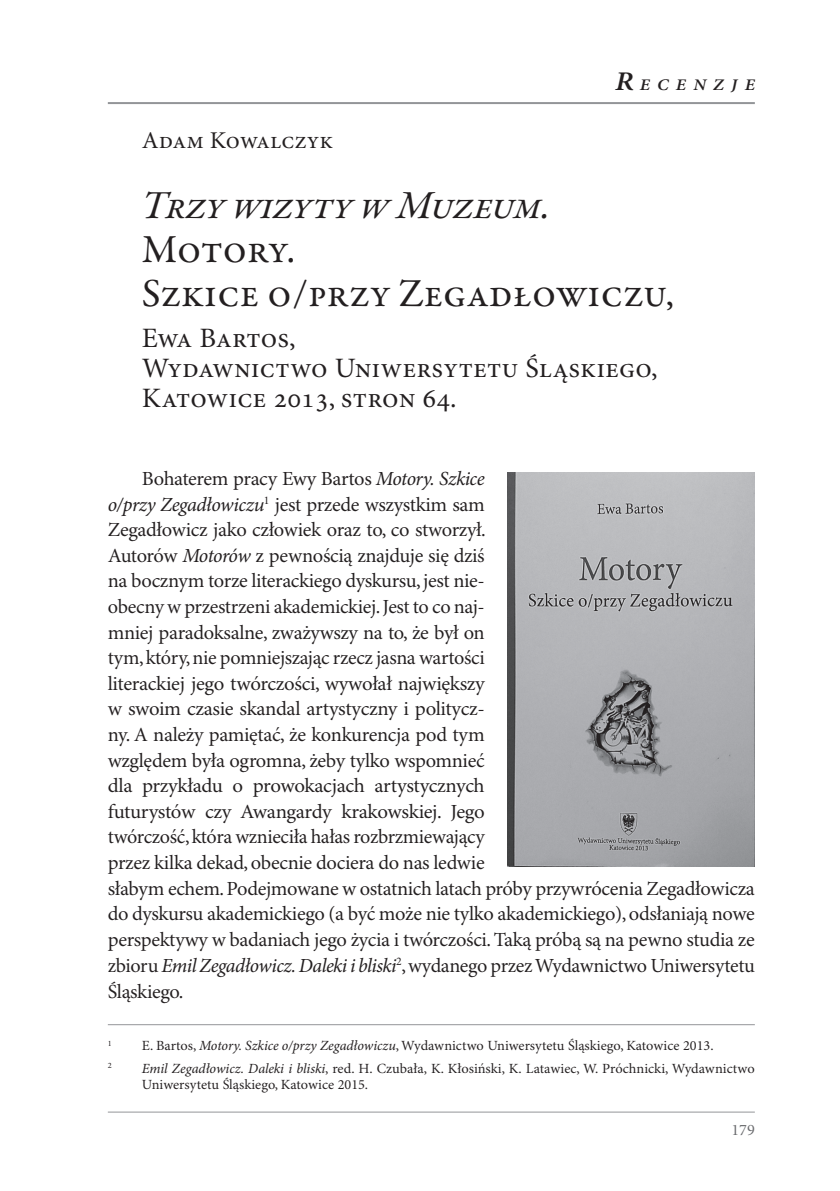
<style>
.page{position:relative;width:840px;height:1191px;background:#fff}
.page>*{position:absolute;margin:0;border:0;box-sizing:border-box;transform-origin:0 0}
.t1{font:40px/44px "Garamond Premr Pro";color:#231f20}
.t2{font:italic 40px "Garamond Premr Pro";letter-spacing:-.015em;color:#231f20}
.t3{font:28px/30px "Minion Pro";color:#231f20}
.t4{font:24px "Minion Pro";color:#231f20}
.t5{font:20px/25.6px "Minion Pro";letter-spacing:-.02em;color:#231f20}
.t6{font:italic 600 16.2px "Minion Pro";letter-spacing:.4em;color:#231f20;scale:1.11 1}
.t7{font:16px "Minion Pro";color:#6c6d70}
.t8{font:14px/16px "Minion Pro";color:#231f20}
.t9{font:8.2px "Minion Pro";color:#231f20}
.s1{font-size:27px}
.s2{font-style:italic}
</style>
<div class="page">
<hr style="left:108px;top:1111px;width:646px;height:1px;background:#939598">
<hr style="left:108px;top:102px;width:646px;height:2px;background:#939598">
<hr style="left:108px;top:1024px;width:646px;height:1px;background:#939598">
<img style="left:507px;top:472px;width:247px;height:394px">
<p class="t4" style="left:142px;top:126px;width:193px">Adam Kowalczyk</p>
<p class="t6" style="left:614px;top:73px;width:127px"><span class="s1">R</span>ECENZJE</p>
<h1 class="t2" style="left:142px;top:180px;width:410px">Trzy wizyty w Muzeum.</h1>
<h1 class="t1" style="left:142px;top:228px;width:533px">Motory.<br>Szkice o/przy Zegadłowiczu,</h1>
<h2 class="t3" style="left:142px;top:324px;width:517px">Ewa Bartos,<br>Wydawnictwo Uniwersytetu Śląskiego,<br>Katowice 2013, stron 64.</h2>
<p class="t5" style="left:108px;top:466px;width:648px;text-indent:34px">Bohaterem pracy Ewy Bartos <span class="s2">Motory. Szkice<br>o/przy Zegadłowiczu</span><sup>1</sup> jest przede wszystkim sam<br>Zegadłowicz jako człowiek oraz to, co stworzył.<br>Autorów <span class="s2">Motorów</span> z pewnością znajduje się dziś<br>na bocznym torze literackiego dyskursu, jest nie-<br>obecny w przestrzeni akademickiej. Jest to co naj-<br>mniej paradoksalne, zważywszy na to, że był on<br>tym, który, nie pomniejszając rzecz jasna wartości<br>literackiej jego twórczości, wywołał największy<br>w swoim czasie skandal artystyczny i politycz-<br>ny. A należy pamiętać, że konkurencja pod tym<br>względem była ogromna, żeby tylko wspomnieć<br>dla przykładu o prowokacjach artystycznych<br>futurystów czy Awangardy krakowskiej. Jego<br>twórczość, która wznieciła hałas rozbrzmiewający<br>przez kilka dekad, obecnie dociera do nas ledwie<br>słabym echem. Podejmowane w ostatnich latach próby przywrócenia Zegadłowicza do dyskursu akademickiego (a być może nie tylko akademickiego), odsłaniają nowe perspektywy w badaniach jego życia i twórczości. Taką próbą są na pewno studia ze zbioru <span class="s2">Emil Zegadłowicz. Daleki i bliski</span><sup>2</sup>, wydanego przez Wydawnictwo Uniwersytetu Śląskiego.</p>
<p class="t9" style="left:108px;top:1038px;width:5px">1</p>
<p class="t8" style="left:142px;top:1038px;width:573px">E. Bartos, <span class="s2">Motory. Szkice o/przy Zegadłowiczu</span>, Wydawnictwo Uniwersytetu Śląskiego, Katowice 2013.</p>
<p class="t9" style="left:108px;top:1060px;width:5px">2</p>
<p class="t8" style="left:142px;top:1060px;width:614px"><span class="s2">Emil Zegadłowicz. Daleki i bliski</span>, red. H. Czubała, K. Kłosiński, K. Latawiec, W. Próchnicki, Wydawnictwo<br>Uniwersytetu Śląskiego, Katowice 2015.</p>
<p class="t7" style="left:731px;top:1119px;width:25px">179</p>
</div>
